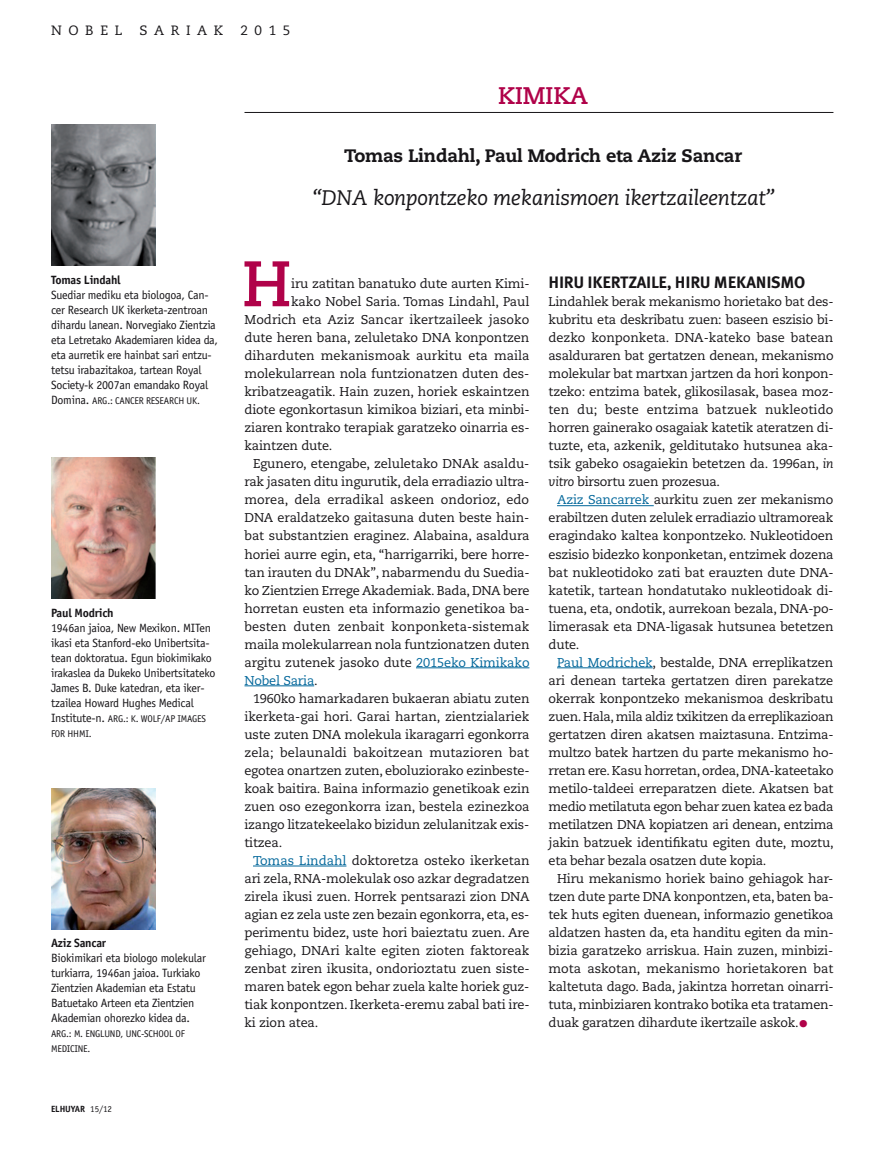
<style>
.page{position:relative;width:893px;height:1149px;background:#fff}
.page>*{position:absolute;margin:0;border:0;box-sizing:border-box;transform-origin:0 0}
.t1{font:700 64.05px "Caecilia LT Std";color:#b00249}
.t2{font:700 24px "Caecilia LT Std";letter-spacing:-.015em;color:#b00249}
.t3{font:italic 21px "Caecilia LT Std";letter-spacing:-.015em;color:#171518}
.t4{font:800 18px "Caecilia LT Std";letter-spacing:-.015em;color:#171518}
.t5{font:700 16.5px "Meta Plus";letter-spacing:-.015em;color:#171518}
.t6{font:13.5px "Caecilia LT Std";letter-spacing:.49em;color:#171518}
.t7{font:12.75px/18px "Caecilia LT Std";letter-spacing:-.015em;color:#171518;text-align:justify}
.t8{font:12.75px "Caecilia LT Std";letter-spacing:.005em;color:#171518}
.t9{font:12.75px "Caecilia LT Std";letter-spacing:-.015em;color:#01669a}
.t10{font:12px/15px "Officina Sans Std";letter-spacing:-.02em;color:#171518}
.t11{font:700 12px "Officina Sans Std";letter-spacing:-.02em;color:#171518}
.t12{font:9.75px/15px "Officina Sans Std";letter-spacing:-.02em;color:#171518}
.t13{font:700 9px "Officina Sans Std";letter-spacing:-.01em;color:#171518}
.s1{font-size:12px}
.s2{font-weight:400}
.s3{color:#01669a}
.s4{color:#171518}
.s5{font-style:italic}
.s6{font-size:21px;color:#b00249}
</style>
<div class="page">
<hr style="left:244px;top:112px;width:589px;height:1px;background:#171518">
<hr style="left:416px;top:667px;width:113px;height:1px;background:#01669a">
<hr style="left:244px;top:685px;width:70px;height:1px;background:#01669a">
<hr style="left:253px;top:865px;width:93px;height:1px;background:#01669a">
<hr style="left:557px;top:505px;width:97px;height:1px;background:#01669a">
<hr style="left:557px;top:667px;width:96px;height:1px;background:#01669a">
<img style="left:51px;top:125px;width:104px;height:140px">
<img style="left:51px;top:457px;width:104px;height:141px">
<img style="left:51px;top:788px;width:104px;height:141px">
<p class="t6" style="left:51px;top:22px;width:73px">NOBEL</p>
<p class="t6" style="left:139px;top:22px;width:85px">SARIAK</p>
<p class="t6" style="left:240px;top:22px;width:51px">2015</p>
<h2 class="t2" style="left:498px;top:81px;width:91px">KIMIKA</h2>
<h3 class="t4" style="left:344px;top:145px;width:399px">Tomas Lindahl, Paul Modrich eta Aziz Sancar</h3>
<h3 class="t3" style="left:313px;top:186px;width:464px">“DNA konpontzeko mekanismoen ikertzaileentzat”</h3>
<p class="t11" style="left:51px;top:272px;width:71px">Tomas Lindahl</p>
<p class="t10" style="left:51px;top:287px;width:169px">Suediar mediku eta biologoa, Can&shy;cer Research UK ikerketa-zentroan dihardu lanean. Norvegiako Zientzia eta Letretako Akademiaren kidea da, eta aurretik ere hainbat sari entzu&shy;tetsu irabazitakoa, tartean Royal Society-k 2007an emandako Royal</p>
<p class="t12" style="left:51px;top:393px;width:150px"><span class="s1">Domina.</span> ARG.: Cancer Research UK.</p>
<p class="t11" style="left:51px;top:605px;width:64px">Paul Modrich</p>
<p class="t10" style="left:51px;top:620px;width:166px">1946an jaioa, New Mexikon. MITen ikasi eta Stanford-eko Unibertsita&shy;tean doktoratua. Egun biokimikako irakaslea da Dukeko Unibertsitateko James B. Duke katedran, eta iker&shy;tzailea H oward H ughes Medical</p>
<p class="t12" style="left:51px;top:711px;width:156px"><span class="s1">Institute-n.</span> ARG.: K. Wolf/AP Imag es for HH MI.</p>
<p class="t11" style="left:51px;top:935px;width:57px">Aziz Sancar</p>
<p class="t10" style="left:51px;top:950px;width:156px">Biokimikari eta biologo molekular turkiarra, 1946an jaioa. Turkiako<br>Zientzien Akademian eta Estatu<br>Batuetako Arteen eta Zientzien<br>Akademian ohorezko kidea da.</p>
<p class="t12" style="left:51px;top:1026px;width:41px">ARG.: M. Englund</p>
<p class="t12" style="left:121px;top:1026px;width:66px">, UNC-School of</p>
<p class="t12" style="left:51px;top:1041px;width:16px">Medicin</p>
<p class="t12" style="left:83px;top:1041px;width:9px">e.</p>
<p class="t13" style="left:51px;top:1102px;width:62px">ELHUYAR <span class="s2">15/12</span></p>
<h1 class="t1" style="left:242px;top:246px;width:51px">H</h1>
<p class="t7" style="left:291px;top:275px;width:240px">iru zatitan banatuko dute aurten Kimi-</p>
<p class="t7" style="left:291px;top:293px;width:240px">kako Nobel Saria. Tomas Lindahl, Paul</p>
<p class="t7" style="left:244px;top:311px;width:286px">Modrich eta Aziz Sancar ikertzaileek jasoko</p>
<p class="t7" style="left:244px;top:329px;width:286px">dute heren bana, zeluletako DNA konpontzen</p>
<p class="t8" style="left:244px;top:348px;width:287px">diharduten mekanismoak aurkitu eta maila</p>
<p class="t7" style="left:244px;top:365px;width:286px">molekularrean nola funtzionatzen duten des-</p>
<p class="t7" style="left:244px;top:383px;width:286px">kribatzeagatik. Hain zuzen, horiek eskaintzen</p>
<p class="t7" style="left:244px;top:401px;width:287px">diote egonkortasun kimikoa biziari, eta minbi-</p>
<p class="t7" style="left:244px;top:419px;width:287px">ziaren kontrako terapiak garatzeko oinarria es-</p>
<p class="t7" style="left:244px;top:437px;width:89px">kaintzen dute.</p>
<p class="t7" style="left:253px;top:455px;width:278px">Egunero, etengabe, zeluletako DNAk asaldu-</p>
<p class="t7" style="left:244px;top:473px;width:286px">rak jasaten ditu ingurutik, dela erradiazio ultra-</p>
<p class="t8" style="left:244px;top:492px;width:286px">morea, dela erradikal askeen ondorioz, edo</p>
<p class="t7" style="left:244px;top:509px;width:286px">DNA eraldatzeko gaitasuna duten beste hain-</p>
<p class="t7" style="left:244px;top:527px;width:287px">bat substantzien eraginez. Alabaina, asaldura</p>
<p class="t7" style="left:244px;top:545px;width:287px">horiei aurre egin, eta, “harrigarriki, bere horre-</p>
<p class="t7" style="left:244px;top:563px;width:287px">tan irauten du DNAk”, nabarmendu du Suedia-</p>
<p class="t7" style="left:244px;top:581px;width:287px">ko Zientzien Errege Akademiak. Bada, DNA bere</p>
<p class="t7" style="left:244px;top:599px;width:287px">horretan eusten eta informazio genetikoa ba-</p>
<p class="t8" style="left:244px;top:618px;width:286px">besten duten zenbait konponketa-sistemak</p>
<p class="t7" style="left:244px;top:635px;width:287px">maila molekularrean nola funtzionatzen duten</p>
<p class="t7" style="left:244px;top:653px;width:287px">argitu zutenek jasoko dute <span class="s3">2015eko Kimikako</span></p>
<p class="t9" style="left:244px;top:672px;width:75px">Nobel Saria<span class="s4">.</span></p>
<p class="t7" style="left:253px;top:689px;width:278px">1960ko hamarkadaren bukaeran abiatu zuten</p>
<p class="t7" style="left:244px;top:707px;width:286px">ikerketa-gai hori. Garai hartan, zientzialariek</p>
<p class="t7" style="left:244px;top:725px;width:287px">uste zuten DNA molekula ikaragarri egonkorra</p>
<p class="t8" style="left:244px;top:744px;width:286px">zela; belaunaldi bakoitzean mutazioren bat</p>
<p class="t7" style="left:244px;top:761px;width:287px">egotea onartzen zuten, eboluziorako ezinbeste-</p>
<p class="t7" style="left:244px;top:779px;width:287px">koak baitira. Baina informazio genetikoak ezin</p>
<p class="t7" style="left:244px;top:797px;width:286px">zuen oso ezegonkorra izan, bestela ezinezkoa</p>
<p class="t7" style="left:244px;top:815px;width:286px">izango litzatekeelako bizidun zelulanitzak exis-</p>
<p class="t7" style="left:244px;top:833px;width:39px">titzea.</p>
<p class="t7" style="left:253px;top:851px;width:278px"><span class="s3">Tomas Lindahl</span> doktoretza osteko ikerketan</p>
<p class="t7" style="left:244px;top:869px;width:287px">ari zela, RNA-molekulak oso azkar degradatzen</p>
<p class="t7" style="left:244px;top:887px;width:287px">zirela ikusi zuen. Horrek pentsarazi zion DNA</p>
<p class="t7" style="left:244px;top:905px;width:286px">agian ez zela uste zen bezain egonkorra, eta, es-</p>
<p class="t7" style="left:244px;top:923px;width:287px">perimentu bidez, uste hori baieztatu zuen. Are</p>
<p class="t7" style="left:244px;top:941px;width:286px">gehiago, DNAri kalte egiten zioten faktoreak</p>
<p class="t7" style="left:244px;top:959px;width:287px">zenbat ziren ikusita, ondorioztatu zuen siste-</p>
<p class="t7" style="left:244px;top:977px;width:286px">maren batek egon behar zuela kalte horiek guz-</p>
<p class="t7" style="left:244px;top:995px;width:287px">tiak konpontzen. Ikerketa-eremu zabal bati ire-</p>
<p class="t7" style="left:244px;top:1013px;width:75px">ki zion atea.</p>
<p class="t5" style="left:549px;top:273px;width:258px">HIRU IKERTZAILE, H IRU MEKANISMO</p>
<p class="t7" style="left:549px;top:293px;width:287px">Lindahlek berak mekanismo horietako bat des&shy;kubritu eta deskribatu zuen: baseen eszisio bi&shy;dezko konponketa. DNA-kateko base batean asalduraren bat gertatzen denean, mekanismo molekular bat martxan jartzen da hori konpon&shy;tzeko: entzima batek, glikosilasak, basea moz&shy;ten du; beste entzima batzuek nukleotido horren gainerako osagaiak katetik ateratzen di&shy;tuzte, eta, azkenik, gelditutako hutsunea aka&shy;tsik gabeko osagaiekin betetzen da. 1996an, <span class="s5">in vitro</span> birsortu zuen prozesua.</p>
<p class="t7" style="left:549px;top:491px;width:287px;text-indent:9px"><span class="s3">Aziz Sancarrek</span> aurkitu zuen zer mekanismo erabiltzen duten zelulek erradiazio ultramoreak eragindako kaltea konpontzeko. Nukleotidoen eszisio bidezko konponketan, entzimek dozena bat nukleotidoko zati bat erauzten dute DNA&shy;katetik, tartean hondatutako nukleotidoak di&shy;tuena, eta, ondotik, aurrekoan bezala, DNA-po&shy;limerasak eta DNA-ligasak hutsunea betetzen dute.</p>
<p class="t7" style="left:549px;top:653px;width:287px;text-indent:9px"><span class="s3">Paul Modrichek</span>, bestalde, DNA erreplikatzen ari denean tarteka gertatzen diren parekatze okerrak konpontzeko mekanismoa deskribatu zuen. Hala, mila aldiz txikitzen da erreplikazioan gertatzen diren akatsen maiztasuna. Entzima&shy;multzo batek hartzen du parte mekanismo ho&shy;rretan ere. Kasu horretan, ordea, DNA-kateetako metilo-taldeei erreparatzen diete. Akatsen bat medio metilatuta egon behar zuen katea ez bada metilatzen DNA kopiatzen ari denean, entzima jakin batzuek identifikatu egiten dute, moztu, eta behar bezala osatzen dute kopia.</p>
<p class="t7" style="left:549px;top:869px;width:287px;text-indent:9px">Hiru mekanismo horiek baino gehiagok har&shy;tzen dute parte DNA konpontzen, eta, baten ba&shy;tek huts egiten duenean, informazio genetikoa aldatzen hasten da, eta handitu egiten da min&shy;bizia garatzeko arriskua. Hain zuzen, minbizi&shy;mota askotan, mekanismo horietakoren bat kaltetuta dago. Bada, jakintza horretan oinarri&shy;tuta, minbiziaren kontrako botika eta tratamen&shy;duak garatzen dihardute ikertzaile askok.<span class="s6">•</span></p>
</div>
